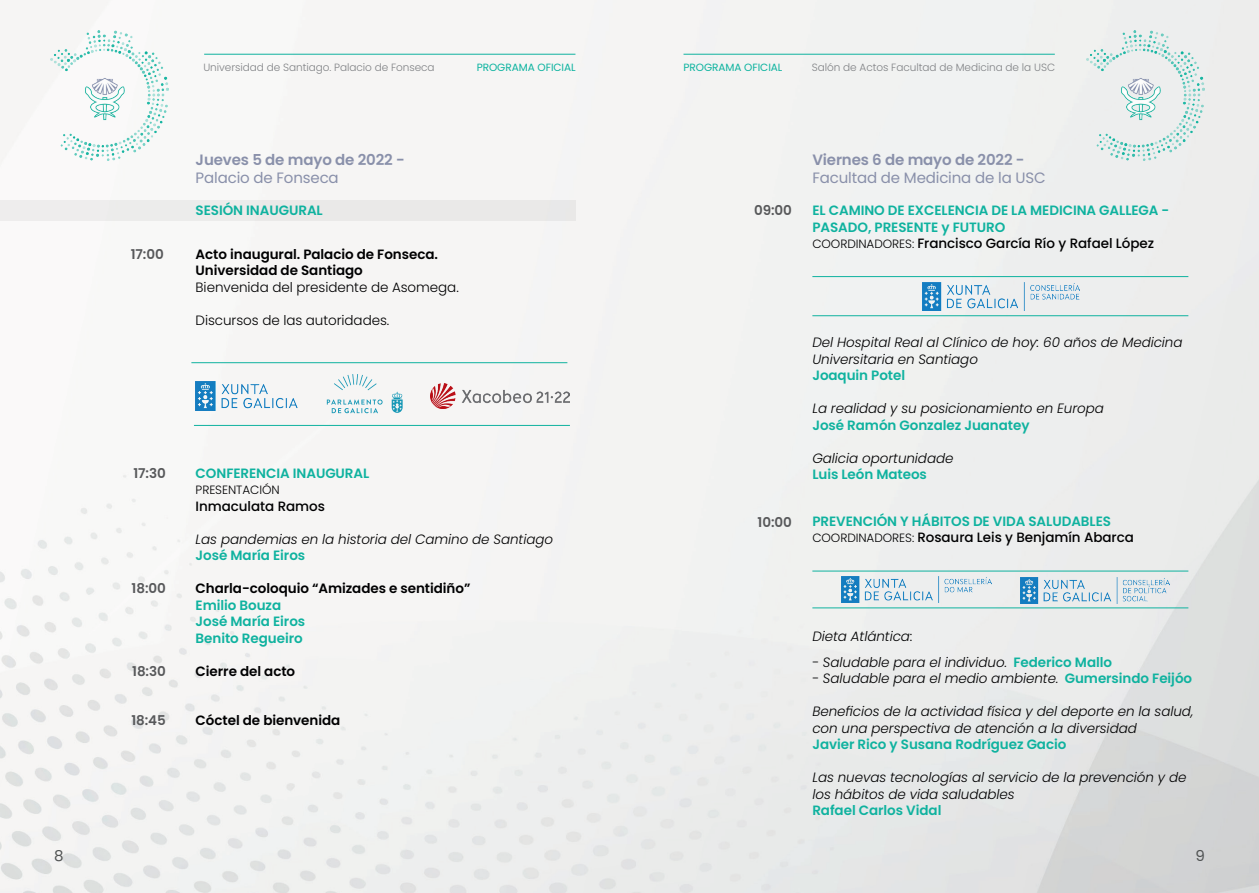
<style>
.page{position:relative;width:1259px;height:893px;background:#fff}
.page>*{position:absolute;margin:0;border:0;box-sizing:border-box;transform-origin:0 0}
.t1{font:600 15px "Poppins";letter-spacing:-.01em;color:#8990aa}
.t2{font:15px "Poppins";letter-spacing:-.01em;color:#8990aa}
.t3{font:15px "Poppins";color:#4f5252}
.t4{font:italic 300 13.5px/16.5px "Poppins";letter-spacing:-.005em;color:#000001}
.t5{font:600 13.5px/16.5px "Poppins";letter-spacing:-.005em;color:#0fb29f}
.t6{font:600 13.5px/16.5px "Poppins";letter-spacing:-.005em;color:#000001}
.t7{font:300 13.5px "Poppins";letter-spacing:-.005em;color:#000001}
.t8{font:600 13.5px "Poppins";letter-spacing:-.005em;color:#57585a}
.t9{font:500 13.5px "Poppins";letter-spacing:-.005em;color:#000001}
.t10{font:300 12px "Poppins";letter-spacing:-.005em;color:#000001}
.t11{font:300 10.5px "Poppins";letter-spacing:-.005em;color:#808285}
.t12{font:10.5px "Poppins";letter-spacing:-.005em;color:#0cb39f}
.s1{font-weight:300;font-size:12px;color:#000001}
.s2{font-weight:500;color:#000001}
.s3{font-style:normal}
.s4{font-weight:600;font-style:normal;color:#0fb29f}
</style>
<div class="page">
<img style="left:0;top:0;width:1259px;height:893px">
<img style="left:50px;top:31px;width:118px;height:129px">
<img style="left:1086px;top:31px;width:118px;height:129px">
<hr style="left:204px;top:54px;width:371px;height:1px;background:#0fb29f">
<hr style="left:683px;top:54px;width:371px;height:1px;background:#0fb29f">
<div style="left:0;top:200px;width:575px;height:20px;background:#eae9e8"></div>
<img style="left:196px;top:381px;width:103px;height:29px">
<svg style="left:392px;top:392px;width:11px;height:21px"></svg>
<svg style="left:334px;top:374px;width:42px;height:16px"></svg>
<svg style="left:327px;top:399px;width:55px;height:14px"></svg>
<img style="left:430px;top:383px;width:139px;height:25px">
<img style="left:922px;top:283px;width:157px;height:27px">
<hr style="left:812px;top:315px;width:376px;height:1px;background:#0fb29f">
<hr style="left:812px;top:608px;width:376px;height:1px;background:#0fb29f">
<hr style="left:812px;top:571px;width:376px;height:1px;background:#0fb29f">
<hr style="left:812px;top:276px;width:376px;height:1px;background:#0fb29f">
<hr style="left:194px;top:425px;width:376px;height:1px;background:#0fb29f">
<img style="left:841px;top:577px;width:150px;height:26px">
<img style="left:1020px;top:577px;width:149px;height:26px">
<hr style="left:191px;top:362px;width:376px;height:1px;background:#0fb29f">
<p class="t8" style="left:131px;top:246px;width:35px">17:00</p>
<p class="t11" style="left:203px;top:61px;width:233px">Universidad de Santiago. Palacio de Fonseca</p>
<p class="t12" style="left:477px;top:61px;width:100px">PROGRAMA OFICIAL</p>
<p class="t1" style="left:196px;top:151px;width:211px">Jueves 5 de mayo de 2022 -</p>
<p class="t2" style="left:196px;top:169px;width:145px">Palacio de Fonseca</p>
<p class="t5" style="left:196px;top:202px;width:129px">SESIÓN INAUGURAL</p>
<p class="t6" style="left:196px;top:246px;width:244px">Acto inaugural. Palacio de Fonseca.<br>Universidad de Santiago</p>
<p class="t7" style="left:196px;top:279px;width:265px">Bienvenida del presidente de Asomega.</p>
<p class="t7" style="left:196px;top:312px;width:195px">Discursos de las autoridades.</p>
<p class="t8" style="left:133px;top:465px;width:34px">17:30</p>
<p class="t8" style="left:132px;top:581px;width:36px">18:00</p>
<p class="t8" style="left:132px;top:663px;width:35px">18:30</p>
<p class="t8" style="left:131px;top:713px;width:36px">18:45</p>
<p class="t5" style="left:196px;top:465px;width:175px">CONFERENCIA INAUGURAL</p>
<p class="t10" style="left:196px;top:483px;width:86px">PRESENTACIÓN</p>
<p class="t9" style="left:196px;top:498px;width:131px">Inmaculata Ramos</p>
<p class="t4" style="left:196px;top:531px;width:359px">Las pandemias en la historia del Camino de Santiago</p>
<p class="t5" style="left:196px;top:547px;width:111px">José María Eiros</p>
<p class="t6" style="left:196px;top:580px;width:276px">Charla-coloquio “Amizades e sentidiño”</p>
<p class="t5" style="left:196px;top:597px;width:111px">Emilio Bouza<br>José María Eiros<br>Benito Regueiro</p>
<p class="t6" style="left:196px;top:663px;width:101px">Cierre del acto</p>
<p class="t6" style="left:196px;top:712px;width:146px">Cóctel de bienvenida</p>
<p class="t12" style="left:683px;top:61px;width:100px">PROGRAMA OFICIAL</p>
<p class="t11" style="left:812px;top:61px;width:245px">Salón de Actos Facultad de Medicina de la USC</p>
<p class="t8" style="left:754px;top:202px;width:39px">09:00</p>
<p class="t1" style="left:812px;top:151px;width:214px">Viernes 6 de mayo de 2022 -</p>
<p class="t2" style="left:812px;top:169px;width:235px">Facultad de Medicina de la USC</p>
<p class="t5" style="left:812px;top:202px;width:358px">EL CAMINO DE EXCELENCIA DE LA MEDICINA GALLEGA -<br>PASADO, PRESENTE y FUTURO<br><span class="s1">COORDINADORES:</span> <span class="s2">Francisco García Río y Rafael López</span></p>
<p class="t8" style="left:757px;top:514px;width:36px">10:00</p>
<p class="t4" style="left:812px;top:334px;width:372px">Del Hospital Real al Clínico de hoy: 60 años de Medicina<br>Universitaria en Santiago</p>
<p class="t5" style="left:812px;top:367px;width:94px">Joaquin Potel</p>
<p class="t4" style="left:812px;top:400px;width:293px">La realidad y su posicionamiento en Europa</p>
<p class="t5" style="left:812px;top:417px;width:219px">José Ramón Gonzalez Juanatey</p>
<p class="t4" style="left:812px;top:450px;width:143px">Galicia oportunidade</p>
<p class="t5" style="left:812px;top:466px;width:116px">Luis León Mateos</p>
<p class="t5" style="left:812px;top:513px;width:323px">PREVENCIÓN Y HÁBITOS DE VIDA SALUDABLES<br><span class="s1">COORDINADORES:</span> <span class="s2">Rosaura Leis y Benjamín Abarca</span></p>
<p class="t4" style="left:812px;top:628px;width:102px">Dieta Atlántica<span class="s3">:</span></p>
<p class="t4" style="left:812px;top:654px;width:301px"><span class="s3">-</span> Saludable para el individuo. <span class="s4">Federico Mallo</span></p>
<p class="t4" style="left:812px;top:670px;width:381px"><span class="s3">-</span> Saludable para el medio ambiente. <span class="s4">Gumersindo Feijóo</span></p>
<p class="t4" style="left:812px;top:703px;width:382px">Beneficios de la actividad física y del deporte en la salud, con una perspectiva de atención a la diversidad</p>
<p class="t5" style="left:812px;top:736px;width:255px">Javier Rico y Susana Rodríguez Gacio</p>
<p class="t4" style="left:812px;top:769px;width:376px">Las nuevas tecnologías al servicio de la prevención y de los hábitos de vida saludables</p>
<p class="t5" style="left:812px;top:802px;width:131px">Rafael Carlos Vidal</p>
<p class="t3" style="left:54px;top:847px;width:11px">8</p>
<p class="t3" style="left:1195px;top:847px;width:11px">9</p>
</div>
